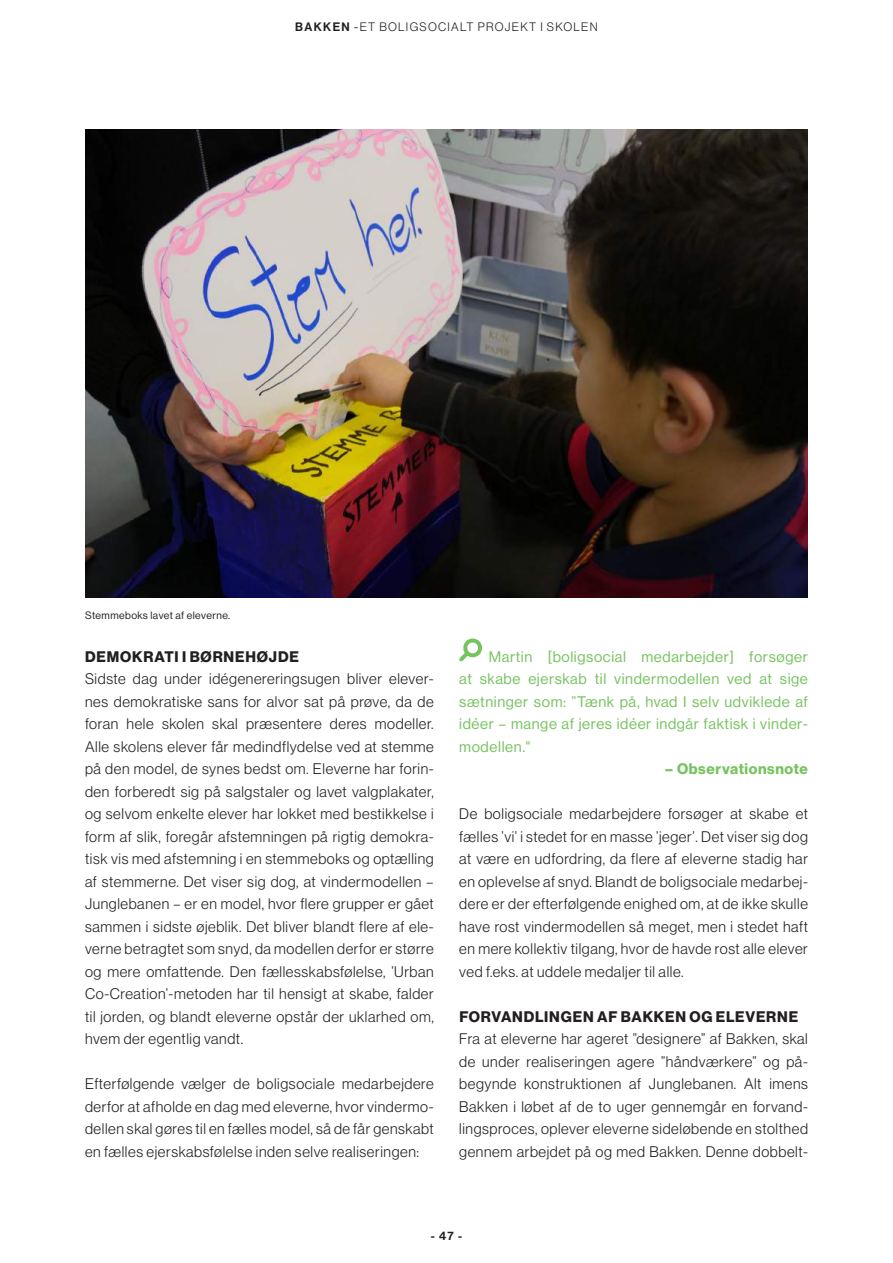
<style>
.page{position:relative;width:893px;height:1263px;background:#fff}
.page>*{position:absolute;margin:0;border:0;box-sizing:border-box;transform-origin:0 0}
.t1{font:300 15px/22.5px "Haas Grot Disp 45";letter-spacing:.04em;color:#231f20;text-align:justify}
.t2{font:15px/22.5px "Haas Grot Disp 55 Roman";letter-spacing:.04em;color:#77c360;text-align:justify}
.t3{font:700 15px "Haas Grot Disp 75";letter-spacing:.055em;color:#231f20}
.t4{font:700 15px "Haas Grot Disp 75";letter-spacing:.04em;color:#77c360}
.t5{font:300 12px "Haas Grot Disp 45";letter-spacing:.105em;color:#231f20}
.t6{font:500 12px "Haas Grot Disp 65";color:#231f20}
.t7{font:10.5px "Haas Grot Disp 55 Roman";letter-spacing:.04em;color:#231f20}
.s1{font-family:"Haas Grot Disp 65";font-weight:500}
.s2{font-family:"Haas Grot Disp 55 Roman";font-weight:400}
</style>
<div class="page">
<img style="left:85px;top:130px;width:723px;height:468px">
<svg style="left:459px;top:638px;width:23px;height:24px"></svg>
<p class="t6" style="left:295px;top:20px;width:28px">BAKKE</p>
<p class="t5" style="left:342px;top:20px;width:65px"><span class="s1">N</span> <span class="s2">-</span>et boligs</p>
<p class="t5" style="left:428px;top:20px;width:19px">ocialt</p>
<p class="t5" style="left:478px;top:20px;width:36px">projekt</p>
<p class="t5" style="left:540px;top:20px;width:42px">iskolen</p>
<p class="t7" style="left:85px;top:609px;width:147px">Stemmeboks lavet af eleverne.</p>
<p class="t3" style="left:85px;top:647px;width:215px">DEMOKRATI I BØRNEHØJDE</p>
<p class="t1" style="left:85px;top:668px;width:350px">Sidste dag under idégenereringsugen bliver elever&shy;nes demokratiske sans for alvor sat på prøve, da de foran hele skolen skal præsentere deres modeller.<br>Alle skolens elever får medindflydelse ved at stemme på den model, de synes bedst om. Eleverne har forin&shy;den forberedt sig på salgstaler og lavet valgplakater, og selvom enkelte elever har lokket med bestikkelse i form af slik, foregår afstemningen på rigtig demokra&shy;tisk vis med afstemning i en stemmeboks og optælling af stemmerne. Det viser sig dog, at vindermodellen – Junglebanen – er en model, hvor flere grupper er gået sammen i sidste øjeblik. Det bliver blandt flere af ele&shy;verne betragtet som snyd, da modellen derfor er større og mere omfattende. Den fællesskabsfølelse, ’Urban Co-Creation’-metoden har til hensigt at skabe, falder til jorden, og blandt eleverne opstår der uklarhed om, hvem der egentlig vandt.</p>
<p class="t1" style="left:85px;top:1073px;width:350px">Efterfølgende vælger de boligsociale medarbejdere derfor at afholde en dag med eleverne, hvor vindermo&shy;dellen skal gøres til en fælles model, så de får genskabt en fælles ejerskabsfølelse inden selve realiseringen:</p>
<p class="t2" style="left:459px;top:645px;width:350px;text-indent:29px">Martin [boligsocial medarbejder] forsøger at skabe ejerskab til vindermodellen ved at sige sætninger som: ”Tænk på, hvad I selv udviklede af idéer – mange af jeres idéer indgår faktisk i vinder&shy;modellen."</p>
<p class="t4" style="left:665px;top:760px;width:144px">– Observationsnote</p>
<p class="t1" style="left:459px;top:803px;width:350px">De boligsociale medarbejdere forsøger at skabe et fælles ’vi’ i stedet for en masse ’jeger’. Det viser sig dog at være en udfordring, da flere af eleverne stadig har en oplevelse af snyd. Blandt de boligsociale medarbej&shy;dere er der efterfølgende enighed om, at de ikke skulle have rost vindermodellen så meget, men i stedet haft en mere kollektiv tilgang, hvor de havde rost alle elever ved f.eks. at uddele medaljer til alle.</p>
<p class="t3" style="left:459px;top:1007px;width:340px">FORVANDLINGEN AF BAKKEN OG ELEVERNE</p>
<p class="t1" style="left:459px;top:1028px;width:350px">Fra at eleverne har ageret ”designere” af Bakken, skal de under realiseringen agere ”håndværkere” og på&shy;begynde konstruktionen af Junglebanen. Alt imens Bakken i løbet af de to uger gennemgår en forvand&shy;lingsproces, oplever eleverne sideløbende en stolthed gennem arbejdet på og med Bakken. Denne dobbelt-</p>
<p class="t6" style="left:431px;top:1229px;width:33px">- 47 -</p>
</div>
